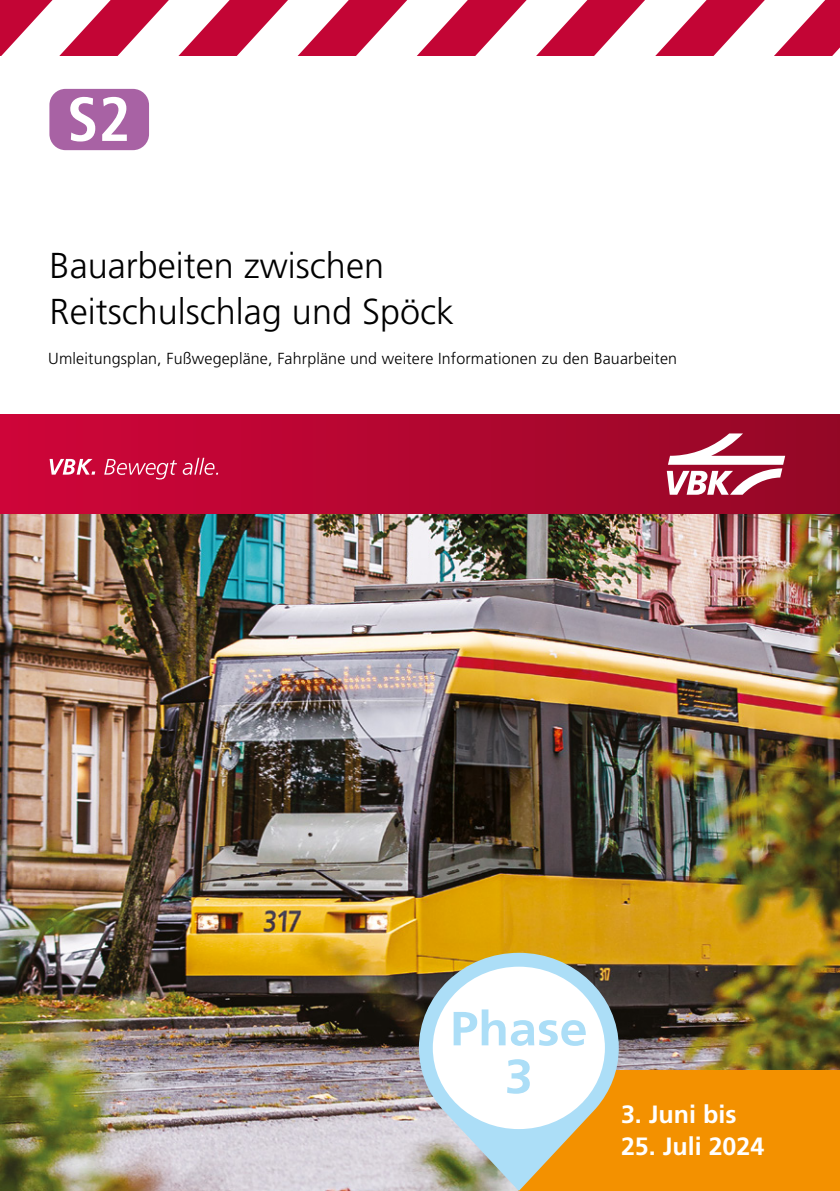
<style>
.page{position:relative;width:840px;height:1191px;background:#fff}
.page>*{position:absolute;margin:0;border:0;box-sizing:border-box;transform-origin:0 0}
.t1{font:62px "AKVV One";color:#a862a4}
.t2{font:300 36px/46px "Frutiger LT Std";color:#000}
.BsBrs_Störer_13_17{font:700 25px "Frutiger LT Std";color:#fff}
.t3{font:300 16px "Frutiger LT Std";letter-spacing:.01em;color:#000}
</style>
<div class="page">
<img style="left:0;top:514px;width:839px;height:677px">
<div style="left:518px;top:1070px;width:321px;height:121px;background:#f39100"></div>
<svg style="left:418px;top:952px;width:200px;height:239px"></svg>
<div style="left:0;top:414px;width:839px;height:100px;background:linear-gradient(to right,#d0053a,#950826)"></div>
<svg style="left:50px;top:458px;width:168px;height:21px;background:#d23c62"></svg>
<svg style="left:666px;top:433px;width:118px;height:62px"></svg>
<svg style="left:0;top:0;width:839px;height:56px"></svg>
<p class="t1" style="left:49px;top:88px;width:101px">w</p>
<p class="t2" style="left:50px;top:243px;width:406px">Bauarbeiten zwischen<br>Reitschulschlag und Spöck</p>
<p class="t3" style="left:48px;top:349px;width:630px">Umleitungsplan, Fußwegepläne, Fahrpläne und weitere Informationen zu den Bauarbeiten</p>
<p class="BsBrs_Störer_13_17" style="left:620px;top:1099px;width:117px">3. Juni bis</p>
<p class="BsBrs_Störer_13_17" style="left:620px;top:1131px;width:145px">25. Juli 2024</p>
</div>
